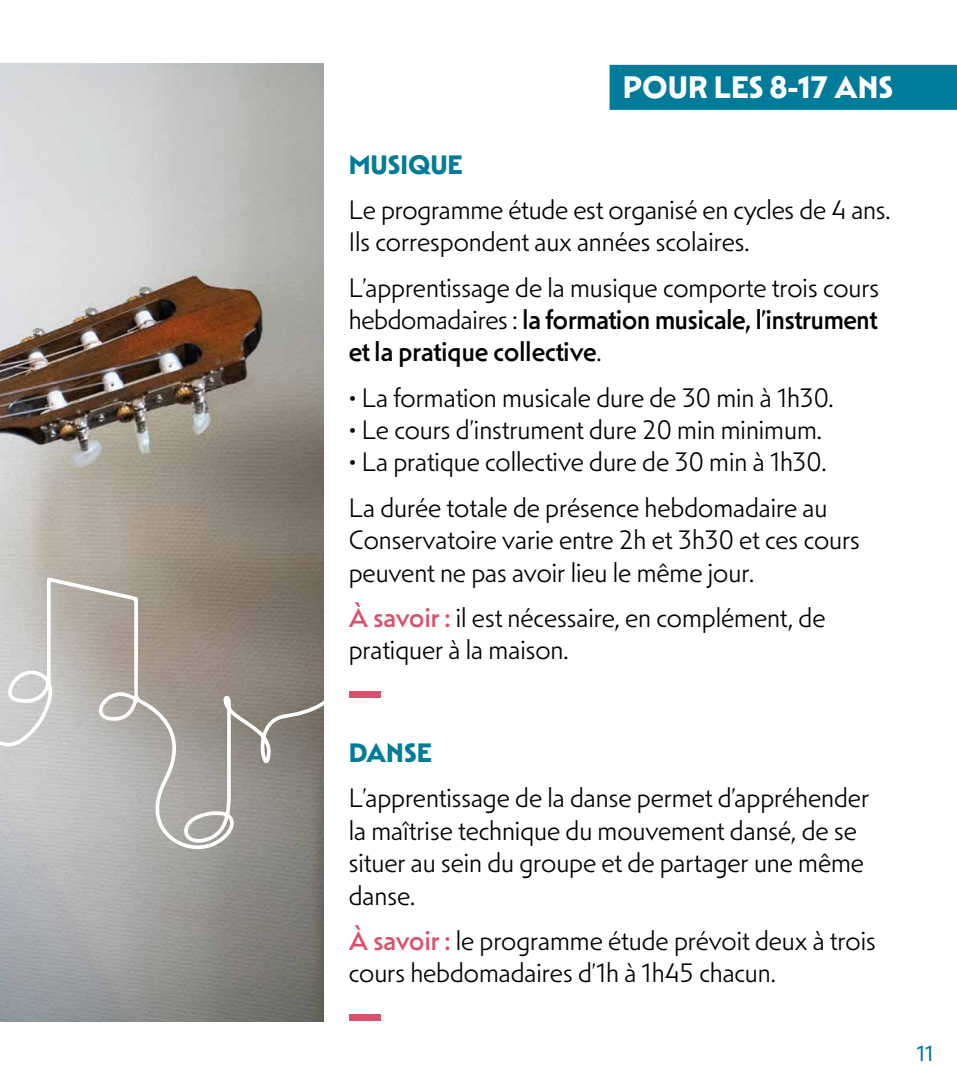
<style>
.page{position:relative;width:957px;height:1085px;background:#fff}
.page>*{position:absolute;margin:0;border:0;box-sizing:border-box;transform-origin:0 0}
.t1{font:700 31.5px "Mendl Sans Dusk";color:#fff}
.t2{font:300 27px/32.4px "Mendl Sans Dusk";color:#000}
.t3{font:700 27px "Mendl Sans Dusk";color:#007b99}
.t4{font:22.5px "Mendl Sans Dusk";color:#007b99}
.s1{font-weight:500}
.s2{font-weight:500;color:#db516d}
</style>
<div class="page">
<img style="left:0;top:64px;width:323px;height:513px">
<div style="left:349px;top:691px;width:32px;height:6px;background:#db516d"></div>
<div style="left:349px;top:1014px;width:32px;height:6px;background:#db516d"></div>
<div style="left:609px;top:65px;width:348px;height:45px;background:#007b99"></div>
<svg style="left:0;top:577px;width:324px;height:445px;background:#a3a19d"></svg>
<p class="t1" style="left:623px;top:68px;width:272px">POUR LES 8-17 ANS</p>
<p class="t3" style="left:349px;top:147px;width:115px">MUSIQUE</p>
<p class="t2" style="left:349px;top:193px;width:543px">Le programme étude est organisé en cycles de 4 ans.<br>Ils correspondent aux années scolaires.</p>
<p class="t2" style="left:349px;top:271px;width:532px;text-align:justify">L’apprentissage de la musique comporte trois cours hebdomadaires : <span class="s1">la formation musicale, l’instrument et la pratique collective</span>.</p>
<p class="t2" style="left:349px;top:381px;width:486px">• La formation musicale dure de 30 min à 1h30.</p>
<p class="t2" style="left:349px;top:413px;width:475px">• Le cours d’instrument dure 20 min minimum.</p>
<p class="t2" style="left:349px;top:439px;width:480px;line-height:45.2px">• La pratique collective dure de 30 min à 1h30.<br>La durée totale de présence hebdomadaire au</p>
<p class="t2" style="left:349px;top:523px;width:512px">Conservatoire varie entre 2h et 3h30 et ces cours peuvent ne pas avoir lieu le même jour.</p>
<p class="t2" style="left:349px;top:601px;width:478px"><span class="s2">À savoir :</span> il est nécessaire, en complément, de pratiquer à la maison.</p>
<p class="t3" style="left:349px;top:735px;width:85px">DANSE</p>
<p class="t2" style="left:349px;top:781px;width:522px">L’apprentissage de la danse permet d’appréhender la maîtrise technique du mouvement dansé, de se situer au sein du groupe et de partager une même danse.</p>
<p class="t2" style="left:349px;top:924px;width:528px"><span class="s2">À savoir :</span> le programme étude prévoit deux à trois cours hebdomadaires d’1h à 1h45 chacun.</p>
<p class="t4" style="left:916px;top:1039px;width:19px">11</p>
</div>
